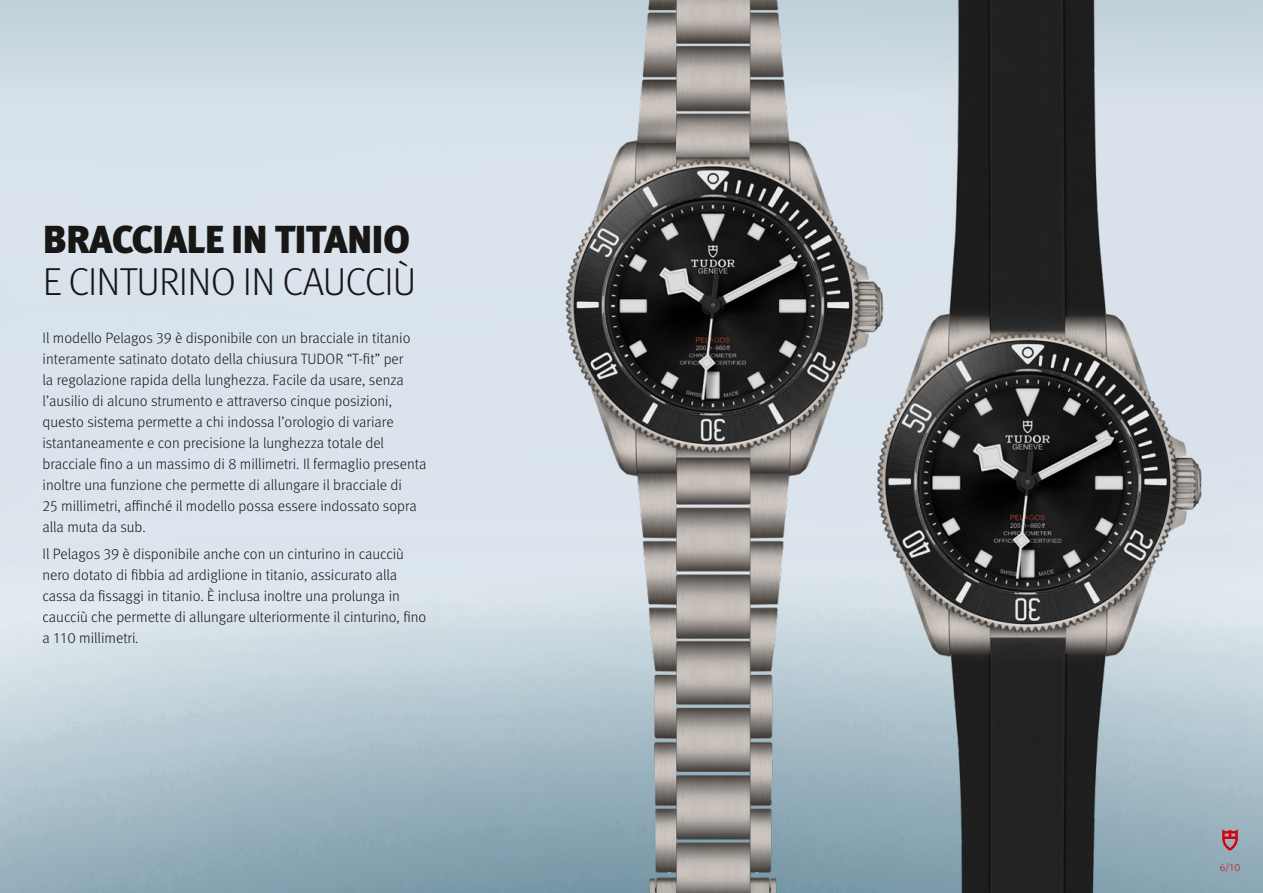
<style>
.page{position:relative;width:1263px;height:893px;background:#fff}
.page>*{position:absolute;margin:0;border:0;box-sizing:border-box;transform-origin:0 0}
.t1{font:300 39px "Meta Pro";letter-spacing:-.02em;color:#181716}
.t2{font:900 39px "Meta Pro";letter-spacing:-.02em;color:#181716}
.t3{font:300 15px/21px "Meta Pro";color:#181716}
.t4{font:300 10.5px "Meta Pro";color:#da0009}
</style>
<div class="page">
<div style="left:0;top:0;width:1263px;height:145px;background:linear-gradient(to bottom,#c1d1d9,#dce4ee)"></div>
<img style="left:484px;top:0;width:329px;height:893px">
<img style="left:813px;top:0;width:431px;height:893px">
<svg style="left:1222px;top:829px;width:15px;height:21px"></svg>
<h1 class="t2" style="left:43px;top:208px;width:369px">BRACCIALE IN TITANIO</h1>
<h1 class="t1" style="left:43px;top:253px;width:375px">E CINTURINO IN CAUCCIÙ</h1>
<p class="t3" style="left:43px;top:326px;width:385px">Il modello Pelagos 39 è disponibile con un bracciale in titanio interamente satinato dotato della chiusura TUDOR “T-fit” per<br>la regolazione rapida della lunghezza. Facile da usare, senza l’ausilio di alcuno strumento e attraverso cinque posizioni, questo sistema permette a chi indossa l’orologio di variare istantaneamente e con precisione la lunghezza totale del bracciale fino a un massimo di 8 millimetri. Il fermaglio presenta inoltre una funzione che permette di allungare il bracciale di<br>25 millimetri, affinché il modello possa essere indossato sopra alla muta da sub.</p>
<p class="t3" style="left:43px;top:543px;width:385px">Il Pelagos 39 è disponibile anche con un cinturino in caucciù nero dotato di fibbia ad ardiglione in titanio, assicurato alla cassa da fissaggi in titanio. È inclusa inoltre una prolunga in caucciù che permette di allungare ulteriormente il cinturino, fino a 110 millimetri.</p>
<p class="t4" style="left:1220px;top:860px;width:22px">6/10</p>
</div>
